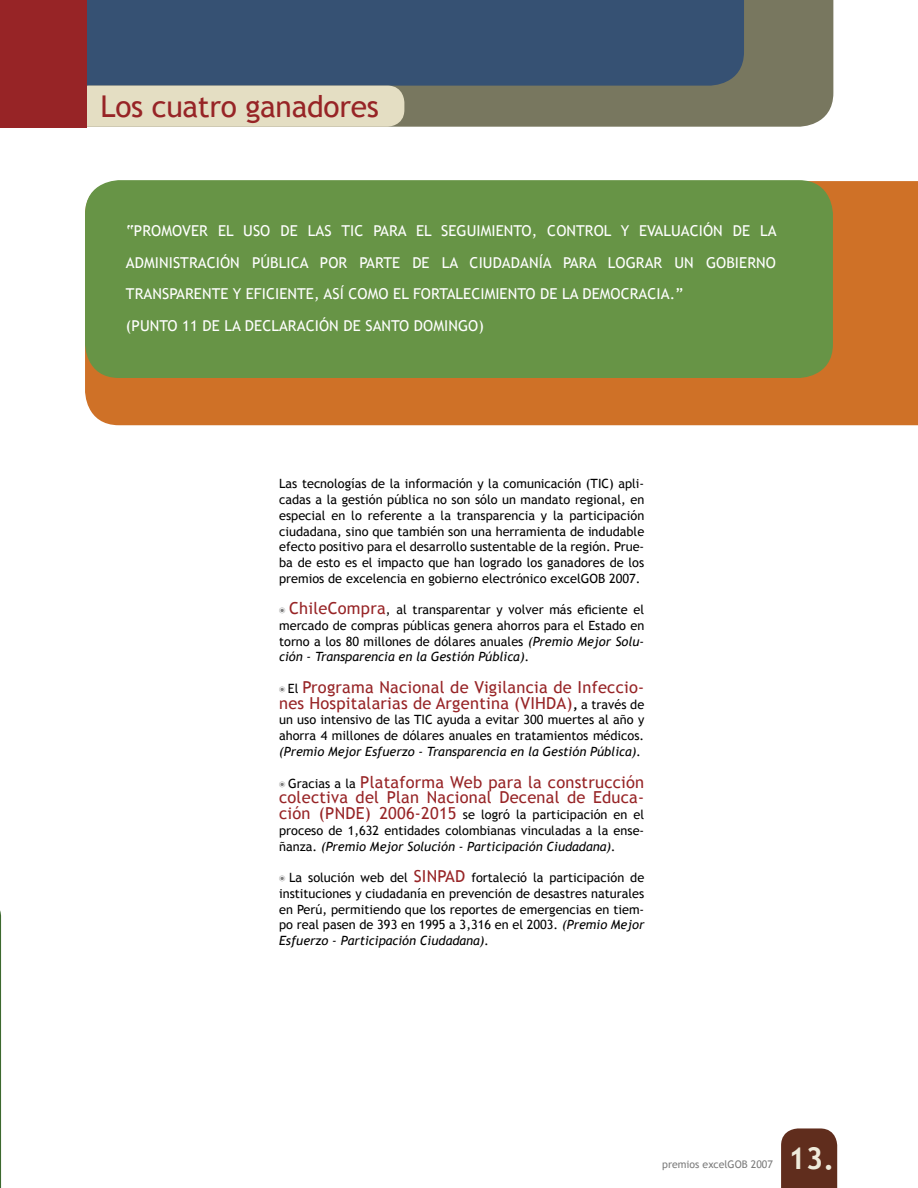
<style>
.page{position:relative;width:918px;height:1188px;background:#fff}
.page>*{position:absolute;margin:0;border:0;box-sizing:border-box;transform-origin:0 0}
.t1{font:30px "Trebuchet MS";letter-spacing:-.01em;color:#972426}
.t2{font:700 30px "Trebuchet MS";color:#efebdb}
.t3{font:16.5px/15.8px "Trebuchet MS";letter-spacing:.015em;color:#972426;text-align:center}
.t4{font:15px/31.5px "Trebuchet MS";letter-spacing:.005em;color:#fff}
.t5{font:12.75px/15.8px "Trebuchet MS";color:#000;text-align:justify}
.t6{font:italic 12.75px "Trebuchet MS";color:#000}
.t7{font:10.5px "Trebuchet MS";color:#7c7c7c}
.s1{font-size:16.5px;color:#972426}
.s2{font-style:italic}
.s3{font-size:12.75px;color:#000}
.s4{font-weight:700;font-size:12.75px;color:#000}
</style>
<div class="page">
<div style="left:781px;top:1128px;width:56px;height:60px;background:#602d1d"></div>
<svg style="left:0;top:910px;width:1px;height:278px"></svg>
<div style="left:85px;top:181px;width:833px;height:244px;background:#cf7127"></div>
<div style="left:85px;top:180px;width:748px;height:198px;background:#679446"></div>
<div style="left:404px;top:0;width:429px;height:127px;background:#78775f"></div>
<div style="left:87px;top:0;width:657px;height:86px;background:#365173"></div>
<div style="left:87px;top:86px;width:317px;height:41px;background:#e4dec3"></div>
<div style="left:0;top:0;width:87px;height:128px;background:#972426"></div>
<h1 class="t1" style="left:101px;top:89px;width:280px">Los cuatro ganadores</h1>
<p class="t4" style="left:126px;top:215px;width:652px">“PROMOVER EL USO DE LAS TIC PARA EL SEGUIMIENTO, CONTROL Y EVALUACIÓN DE LA ADMINISTRACIÓN PÚBLICA POR PARTE DE LA CIUDADANÍA PARA LOGRAR UN GOBIERNO TRANSPARENTE Y EFICIENTE, ASÍ COMO EL FORTALECIMIENTO DE LA DEMOCRACIA.”<br>(PUNTO 11 DE LA DECLARACIÓN DE SANTO DOMINGO)</p>
<p class="t5" style="left:279px;top:476px;width:367px">Las tecnologías de la información y la comunicación (TIC) apli&shy;cadas a la gestión pública no son sólo un mandato regional, en especial en lo referente a la transparencia y la participación ciudadana, sino que también son una herramienta de indudable efecto positivo para el desarrollo sustentable de la región. Prue&shy;ba de esto es el impacto que han logrado los ganadores de los premios de excelencia en gobierno electrónico excelGOB 2007.</p>
<p class="t5" style="left:279px;top:602px;width:367px;text-indent:10px"><span class="s1">ChileCompra</span>, al transparentar y volver más eficiente el mercado de compras públicas genera ahorros para el Estado en torno a los 80 millones de dólares anuales <span class="s2">(Premio Mejor Solu&shy;ción - Transparencia en la Gestión Pública).</span></p>
<p class="t3" style="left:279px;top:680px;width:367px"><span class="s3">El</span> Programa Nacional de Vigilancia de Infeccio&shy;nes Hospitalarias de Argentina (VIHDA)<span class="s4">,</span> <span class="s3">a través de</span></p>
<p class="t5" style="left:279px;top:712px;width:367px">un uso intensivo de las TIC ayuda a evitar 300 muertes al año y ahorra 4 millones de dólares anuales en tratamientos médicos.</p>
<p class="t6" style="left:279px;top:744px;width:364px">(Premio Mejor Esfuerzo - Transparencia en la Gestión Pública).</p>
<p class="t3" style="left:279px;top:774px;width:367px"><span class="s3">Gracias a la</span> Plataforma Web para la construcción colectiva del Plan Nacional Decenal de Educa-</p>
<p class="t5" style="left:279px;top:807px;width:367px"><span class="s1">ción (PNDE) 2006-2015</span> se logró la participación en el proceso de 1,632 entidades colombianas vinculadas a la ense&shy;ñanza. <span class="s2">(Premio Mejor Solución - Participación Ciudadana).</span></p>
<p class="t5" style="left:279px;top:870px;width:367px;text-indent:10px">La solución web del <span class="s1">SINPAD</span> fortaleció la participación de instituciones y ciudadanía en prevención de desastres naturales en Perú, permitiendo que los reportes de emergencias en tiem&shy;po real pasen de 393 en 1995 a 3,316 en el 2003. <span class="s2">(Premio Mejor Esfuerzo - Participación Ciudadana).</span></p>
<p class="t7" style="left:662px;top:1158px;width:112px">premios excelGOB 2007</p>
<h1 class="t2" style="left:788px;top:1140px;width:48px">13.</h1>
</div>
